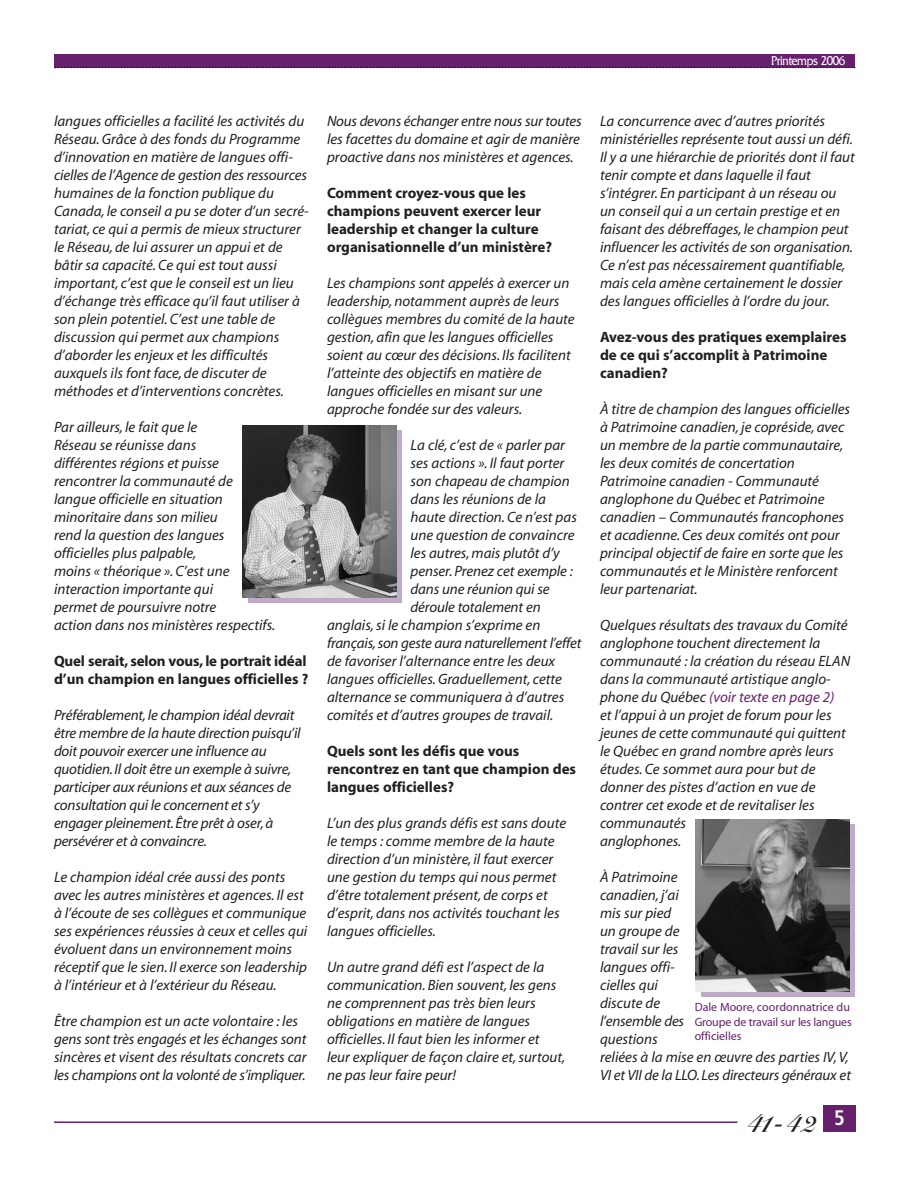
<style>
.page{position:relative;width:918px;height:1188px;background:#fff}
.page>*{position:absolute;margin:0;border:0;box-sizing:border-box;transform-origin:0 0}
.t1{font:30px "Simmissa";color:#231f20;scale:.94 1}
.t2{font:italic 15px/18px "Myriad";color:#231f20}
.t3{font:700 15px/18px "Myriad";color:#231f20}
.t4{font:13.5px "Friz Quadrata";letter-spacing:-.035em;color:#fff;scale:.86 1}
.t5{font:12px/14.4px "Myriad";color:#67206c}
.s1{color:#67206c}
</style>
<div class="page">
<div style="left:55px;top:54px;width:800px;height:13px;background:#67206c"></div>
<div style="left:823px;top:1105px;width:33px;height:27px;background:#67206c"></div>
<hr style="left:54px;top:1121px;width:683px;height:2px;background:#67206c">
<svg style="left:54px;top:67px;width:801px;height:1px"></svg>
<svg style="left:248px;top:430px;width:154px;height:173px;background:#b7a5bd"></svg>
<svg style="left:701px;top:825px;width:154px;height:172px;background:#b19fb8"></svg>
<img style="left:243px;top:425px;width:153px;height:172px">
<img style="left:696px;top:819px;width:153px;height:172px">
<p class="t4" style="left:771px;top:56px;width:88px">Printemps 2006</p>
<p class="t2" style="left:54px;top:113px;width:256px">langues officielles a facilité les activités du Réseau. Grâce à des fonds du Programme d’innovation en matière de langues offi&shy;cielles de l’Agence de gestion des ressources humaines de la fonction publique du Canada, le conseil a pu se doter d’un secré&shy;tariat, ce qui a permis de mieux structurer le Réseau, de lui assurer un appui et de bâtir sa capacité. Ce qui est tout aussi important, c’est que le conseil est un lieu d’échange très efficace qu’il faut utiliser à son plein potentiel. C’est une table de discussion qui permet aux champions d’aborder les enjeux et les difficultés auxquels ils font face, de discuter de méthodes et d’interventions concrètes.</p>
<p class="t2" style="left:54px;top:419px;width:223px">Par ailleurs, le fait que le<br>Réseau se réunisse dans<br>différentes régions et puisse rencontrer la communauté de langue officielle en situation minoritaire dans son milieu<br>rend la question des langues officielles plus palpable,<br>moins « théorique ». C’est une interaction importante qui<br>permet de poursuivre notre<br>action dans nos ministères respectifs.</p>
<p class="t3" style="left:54px;top:653px;width:256px">Quel serait, selon vous, le portrait idéal d’un champion en langues officielles ?</p>
<p class="t2" style="left:54px;top:707px;width:248px">Préférablement, le champion idéal devrait être membre de la haute direction puisqu’il doit pouvoir exercer une influence au quotidien. Il doit être un exemple à suivre, participer aux réunions et aux séances de consultation qui le concernent et s’y engager pleinement. Être prêt à oser, à persévérer et à convaincre.</p>
<p class="t2" style="left:54px;top:869px;width:255px">Le champion idéal crée aussi des ponts avec les autres ministères et agences. Il est à l’écoute de ses collègues et communique ses expériences réussies à ceux et celles qui évoluent dans un environnement moins réceptif que le sien. Il exerce son leadership à l’intérieur et à l’extérieur du Réseau.</p>
<p class="t2" style="left:54px;top:1013px;width:254px">Être champion est un acte volontaire : les gens sont très engagés et les échanges sont sincères et visent des résultats concrets car les champions ont la volonté de s’impliquer.</p>
<p class="t2" style="left:327px;top:113px;width:256px;text-align:justify">Nous devons échanger entre nous sur toutes les facettes du domaine et agir de manière proactive dans nos ministères et agences.</p>
<p class="t3" style="left:327px;top:185px;width:227px">Comment croyez-vous que les champions peuvent exercer leur leadership et changer la culture organisationnelle d’un ministère?</p>
<p class="t2" style="left:327px;top:275px;width:249px">Les champions sont appelés à exercer un leadership, notamment auprès de leurs collègues membres du comité de la haute gestion, afin que les langues officielles soient au cœur des décisions. Ils facilitent l’atteinte des objectifs en matière de langues officielles en misant sur une approche fondée sur des valeurs.</p>
<p class="t2" style="left:411px;top:437px;width:156px">La clé, c’est de « parler par</p>
<p class="t2" style="left:411px;top:455px;width:155px">ses actions ». Il faut porter</p>
<p class="t2" style="left:411px;top:473px;width:161px">son chapeau de champion</p>
<p class="t2" style="left:411px;top:491px;width:137px">dans les réunions de la</p>
<p class="t2" style="left:411px;top:509px;width:168px">haute direction. Ce n’est pas</p>
<p class="t2" style="left:411px;top:527px;width:166px">une question de convaincre</p>
<p class="t2" style="left:411px;top:545px;width:151px">les autres, mais plutôt d’y</p>
<p class="t2" style="left:411px;top:563px;width:164px">penser. Prenez cet exemple :</p>
<p class="t2" style="left:411px;top:581px;width:141px">dans une réunion qui se</p>
<p class="t2" style="left:411px;top:599px;width:132px">déroule totalement en</p>
<p class="t2" style="left:327px;top:617px;width:215px">anglais, si le champion s’exprime en</p>
<p class="t2" style="left:327px;top:635px;width:256px">français, son geste aura naturellement l’effet</p>
<p class="t2" style="left:327px;top:653px;width:230px">de favoriser l’alternance entre les deux</p>
<p class="t2" style="left:327px;top:671px;width:236px">langues officielles. Graduellement, cette</p>
<p class="t2" style="left:327px;top:689px;width:239px">alternance se communiquera à d’autres</p>
<p class="t2" style="left:327px;top:707px;width:228px">comités et d’autres groupes de travail.</p>
<p class="t3" style="left:327px;top:743px;width:251px">Quels sont les défis que vous rencontrez en tant que champion des langues officielles?</p>
<p class="t2" style="left:327px;top:815px;width:241px">L’un des plus grands défis est sans doute le temps : comme membre de la haute direction d’un ministère, il faut exercer une gestion du temps qui nous permet d’être totalement présent, de corps et d’esprit, dans nos activités touchant les langues officielles.</p>
<p class="t2" style="left:327px;top:959px;width:240px">Un autre grand défi est l’aspect de la communication. Bien souvent, les gens ne comprennent pas très bien leurs obligations en matière de langues officielles. Il faut bien les informer et leur expliquer de façon claire et, surtout, ne pas leur faire peur!</p>
<p class="t2" style="left:600px;top:113px;width:256px">La concurrence avec d’autres priorités ministérielles représente tout aussi un défi.<br>Il y a une hiérarchie de priorités dont il faut tenir compte et dans laquelle il faut s’intégrer. En participant à un réseau ou un conseil qui a un certain prestige et en faisant des débreffages, le champion peut influencer les activités de son organisation.<br>Ce n’est pas nécessairement quantifiable, mais cela amène certainement le dossier des langues officielles à l’ordre du jour.</p>
<p class="t3" style="left:600px;top:329px;width:248px">Avez-vous des pratiques exemplaires de ce qui s’accomplit à Patrimoine canadien?</p>
<p class="t2" style="left:600px;top:401px;width:252px">À titre de champion des langues officielles à Patrimoine canadien, je copréside, avec un membre de la partie communautaire, les deux comités de concertation Patrimoine canadien - Communauté anglophone du Québec et Patrimoine canadien – Communautés francophones et acadienne. Ces deux comités ont pour principal objectif de faire en sorte que les communautés et le Ministère renforcent leur partenariat.</p>
<p class="t2" style="left:600px;top:617px;width:252px">Quelques résultats des travaux du Comité anglophone touchent directement la communauté : la création du réseau ELAN dans la communauté artistique anglo&shy;phone du Québec <span class="s1">(voir texte en page 2)<br></span>et l’appui à un projet de forum pour les jeunes de cette communauté qui quittent le Québec en grand nombre après leurs études. Ce sommet aura pour but de donner des pistes d’action en vue de contrer cet exode et de revitaliser les communautés<br>anglophones.</p>
<p class="t2" style="left:600px;top:869px;width:253px">À Patrimoine<br>canadien, j’ai<br>mis sur pied<br>un groupe de<br>travail sur les<br>langues offi-<br>cielles qui<br>discute de<br>l’ensemble des<br>questions<br>reliées à la mise en œuvre des parties IV, V,<br>VI et VII de la LLO. Les directeurs généraux et</p>
<p class="t5" style="left:695px;top:1001px;width:159px">Dale Moore, coordonnatrice du<br>Groupe de travail sur les langues officielles</p>
<h1 class="t1" style="left:748px;top:1111px;width:105px">41- 42 <sup>5</sup></h1>
</div>
